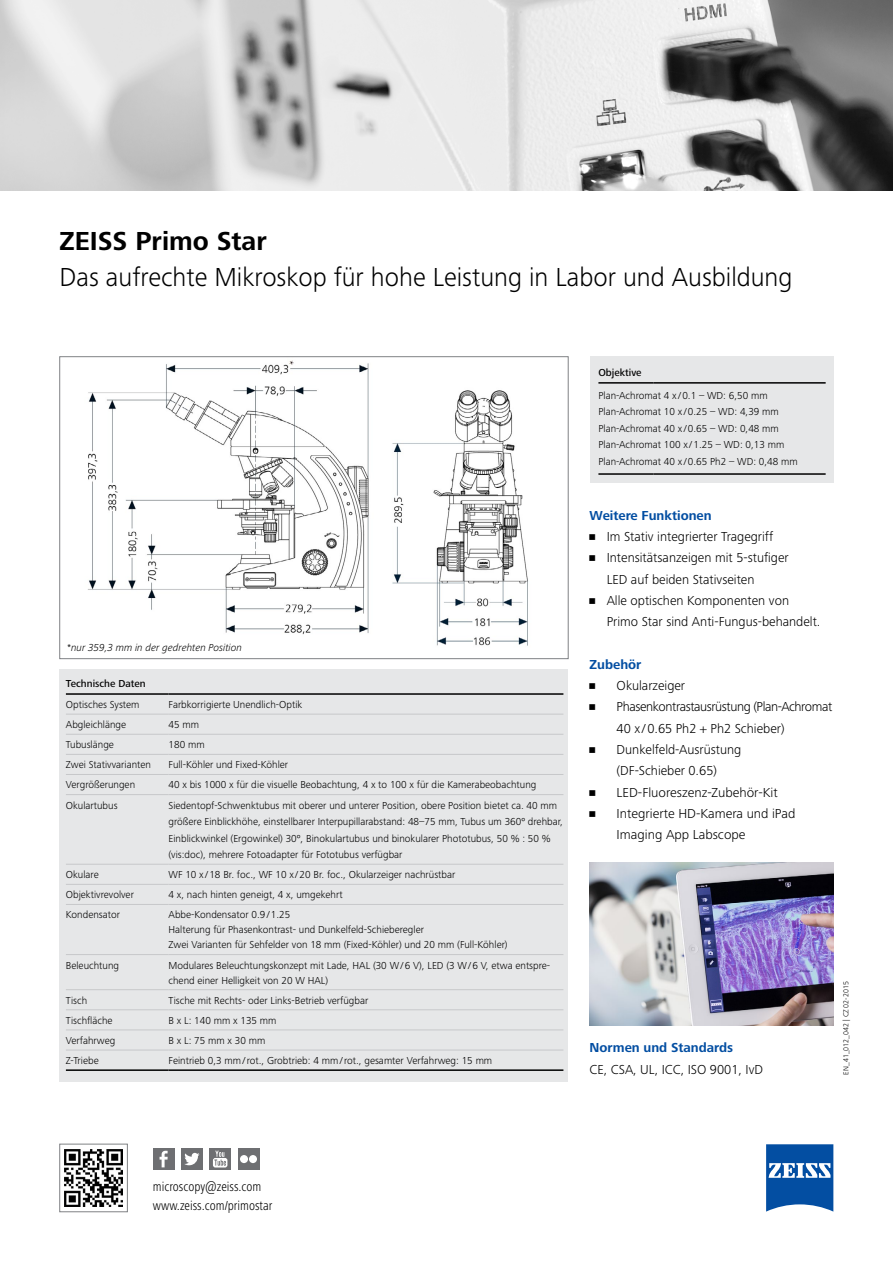
<style>
.page{position:relative;width:893px;height:1263px;background:#fff}
.page>*{position:absolute;margin:0;border:0;box-sizing:border-box;transform-origin:0 0}
.head_18_lt{font:300 27px "Zeiss Frutiger Next Pro";color:#000}
.head_18_bd{font:700 27px "Zeiss Frutiger Next Pro";color:#000}
.copy_9_lt{font:300 13.5px/21.3px "Zeiss Frutiger Next Pro";color:#000}
.copy_9_lt-2{font:300 13.5px/21.3px "Zeiss Frutiger Next Pro";letter-spacing:-.03em;color:#000}
.copy_9_lt-3{font:300 condensed 13.5px "Zeiss Frutiger Next Pro";color:#000}
.copy_9_bd{font:700 13.5px "Zeiss Frutiger Next Pro";color:#034ea2}
.table_7_lt{font:300 10.5px/16.5px "Zeiss Frutiger Next Pro";color:#000}
.caption_7_lt_it{font:italic 300 10.5px "Zeiss Frutiger Next Pro";color:#000}
.table_7_med{font:500 10.5px "Zeiss Frutiger Next Pro";color:#000}
.t1{font:300 7.5px "Zeiss Frutiger Next Pro";color:#000}
</style>
<div class="page">
<img style="left:88px;top:360px;width:281px;height:275px">
<img style="left:0;top:0;width:893px;height:191px">
<svg style="left:766px;top:1144px;width:67px;height:67px;background:#336fb3"></svg>
<div style="left:60px;top:356px;width:508px;height:303px;border:1px solid #808285"></div>
<img style="left:392px;top:390px;width:136px;height:256px">
<div style="left:60px;top:1144px;width:68px;height:68px;border:1px solid #808285"></div>
<div style="left:153px;top:1148px;width:21px;height:22px;background:#6e6f72"></div>
<svg style="left:160px;top:1151px;width:8px;height:16px"></svg>
<div style="left:238px;top:1148px;width:21px;height:22px;background:#6e6f72"></div>
<div style="left:240px;top:1155px;width:8px;height:8px;background:#fff;border-radius:50%"></div>
<div style="left:249px;top:1155px;width:8px;height:8px;background:#fff;border-radius:50%"></div>
<div style="left:181px;top:1148px;width:21px;height:22px;background:#6e6f72"></div>
<svg style="left:184px;top:1153px;width:16px;height:12px"></svg>
<div style="left:210px;top:1148px;width:21px;height:22px;background:#6e6f72"></div>
<svg style="left:213px;top:1150px;width:14px;height:17px"></svg>
<img style="left:65px;top:1149px;width:57px;height:58px">
<img style="left:590px;top:863px;width:243px;height:162px">
<div style="left:60px;top:669px;width:508px;height:412px;background:#e6e7e8"></div>
<div style="left:590px;top:356px;width:243px;height:127px;background:#e6e7e8"></div>
<hr style="left:66px;top:693px;width:103px;height:2px;background:#000">
<hr style="left:169px;top:693px;width:394px;height:2px;background:#000">
<hr style="left:66px;top:714px;width:103px;height:1px;background:#c7c8ca">
<hr style="left:66px;top:989px;width:103px;height:1px;background:#c7c8ca">
<hr style="left:169px;top:989px;width:394px;height:1px;background:#c7c8ca">
<hr style="left:66px;top:1009px;width:103px;height:1px;background:#c7c8ca">
<hr style="left:169px;top:1009px;width:394px;height:1px;background:#c7c8ca">
<hr style="left:66px;top:1030px;width:103px;height:1px;background:#c7c8ca">
<hr style="left:169px;top:1030px;width:394px;height:1px;background:#c7c8ca">
<hr style="left:169px;top:714px;width:394px;height:1px;background:#c7c8ca">
<hr style="left:66px;top:734px;width:103px;height:1px;background:#c7c8ca">
<hr style="left:169px;top:734px;width:394px;height:1px;background:#c7c8ca">
<hr style="left:66px;top:754px;width:103px;height:1px;background:#c7c8ca">
<hr style="left:169px;top:754px;width:394px;height:1px;background:#c7c8ca">
<hr style="left:66px;top:774px;width:103px;height:1px;background:#c7c8ca">
<hr style="left:169px;top:774px;width:394px;height:1px;background:#c7c8ca">
<hr style="left:66px;top:794px;width:103px;height:1px;background:#c7c8ca">
<hr style="left:169px;top:794px;width:394px;height:1px;background:#c7c8ca">
<hr style="left:66px;top:864px;width:103px;height:1px;background:#c7c8ca">
<hr style="left:169px;top:864px;width:394px;height:1px;background:#c7c8ca">
<hr style="left:66px;top:884px;width:103px;height:1px;background:#c7c8ca">
<hr style="left:169px;top:884px;width:394px;height:1px;background:#c7c8ca">
<hr style="left:66px;top:904px;width:103px;height:1px;background:#c7c8ca">
<hr style="left:169px;top:904px;width:394px;height:1px;background:#c7c8ca">
<hr style="left:66px;top:954px;width:103px;height:1px;background:#c7c8ca">
<hr style="left:169px;top:954px;width:394px;height:1px;background:#c7c8ca">
<hr style="left:66px;top:1050px;width:103px;height:1px;background:#c7c8ca">
<hr style="left:169px;top:1050px;width:394px;height:1px;background:#c7c8ca">
<hr style="left:66px;top:1069px;width:103px;height:2px;background:#000">
<hr style="left:169px;top:1069px;width:394px;height:2px;background:#000">
<hr style="left:598px;top:473px;width:56px;height:2px;background:#000">
<hr style="left:654px;top:473px;width:172px;height:2px;background:#000">
<hr style="left:598px;top:382px;width:56px;height:2px;background:#000">
<hr style="left:654px;top:382px;width:172px;height:2px;background:#000">
<p class="head_18_bd" style="left:60px;top:225px;width:209px">ZEISS Primo Star</p>
<p class="head_18_lt" style="left:60px;top:261px;width:734px">Das aufrechte Mikroskop für hohe Leistung in Labor und Ausbildung</p>
<p class="caption_7_lt_it" style="left:67px;top:641px;width:176px">*nur 359,3 mm in der gedrehten Position</p>
<p class="table_7_med" style="left:66px;top:677px;width:81px">Technische Daten</p>
<p class="table_7_lt" style="left:66px;top:696px;width:75px">Optisches System</p>
<p class="table_7_lt" style="left:169px;top:696px;width:135px">Farbkorrigierte Unendlich-Optik</p>
<p class="table_7_lt" style="left:66px;top:716px;width:62px">Abgleichlänge</p>
<p class="table_7_lt" style="left:169px;top:716px;width:32px">45 mm</p>
<p class="table_7_lt" style="left:66px;top:736px;width:50px">Tubuslänge</p>
<p class="table_7_lt" style="left:169px;top:736px;width:38px">180 mm</p>
<p class="table_7_lt" style="left:66px;top:756px;width:87px">Zwei Stativvarianten</p>
<p class="table_7_lt" style="left:169px;top:756px;width:121px">Full-Köhler und Fixed-Köhler</p>
<p class="table_7_lt" style="left:66px;top:777px;width:71px">Vergrößerungen</p>
<p class="table_7_lt" style="left:169px;top:777px;width:369px">40 x bis 1000 x für die visuelle Beobachtung, 4 x to 100 x für die Kamerabeobachtung</p>
<p class="table_7_lt" style="left:66px;top:797px;width:53px">Okulartubus</p>
<p class="table_7_lt" style="left:169px;top:797px;width:396px">Siedentopf-Schwenktubus mit oberer und unterer Position, obere Position bietet ca. 40 mm größere Einblickhöhe, einstellbarer Interpupillarabstand: 48–75 mm, Tubus um 360º drehbar, Einblickwinkel (Ergowinkel) 30º, Binokulartubus und binokularer Phototubus, 50 % : 50 % (vis:doc), mehrere Fotoadapter für Fototubus verfügbar</p>
<p class="table_7_lt" style="left:66px;top:866px;width:34px">Okulare</p>
<p class="table_7_lt" style="left:169px;top:866px;width:288px">WF 10 x /18 Br. foc., WF 10 x /20 Br. foc., Okularzeiger nachrüstbar</p>
<p class="table_7_lt" style="left:66px;top:886px;width:70px">Objektivrevolver</p>
<p class="table_7_lt" style="left:169px;top:886px;width:176px">4 x, nach hinten geneigt, 4 x, umgekehrt</p>
<p class="table_7_lt" style="left:66px;top:907px;width:56px">Kondensator</p>
<p class="table_7_lt" style="left:169px;top:907px;width:123px">Abbe-Kondensator 0.9/1.25</p>
<p class="table_7_lt" style="left:169px;top:922px;width:257px">Halterung für Phasenkontrast- und Dunkelfeld-Schieberegler</p>
<p class="table_7_lt" style="left:169px;top:937px;width:341px">Zwei Varianten für Sehfelder von 18 mm (Fixed-Köhler) und 20 mm (Full-Köhler)</p>
<p class="table_7_lt" style="left:66px;top:957px;width:55px">Beleuchtung</p>
<p class="table_7_lt" style="left:169px;top:957px;width:383px;line-height:15px">Modulares Beleuchtungskonzept mit Lade, HAL (30 W/6 V), LED (3 W/6 V, etwa entspre&shy;chend einer Helligkeit von 20 W HAL)</p>
<p class="table_7_lt" style="left:66px;top:992px;width:23px">Tisch</p>
<p class="table_7_lt" style="left:169px;top:992px;width:201px">Tische mit Rechts- oder Links-Betrieb verfügbar</p>
<p class="table_7_lt" style="left:66px;top:1012px;width:48px">Tischfläche</p>
<p class="table_7_lt" style="left:169px;top:1012px;width:109px">B x L: 140 mm x 135 mm</p>
<p class="table_7_lt" style="left:66px;top:1032px;width:51px">Verfahrweg</p>
<p class="table_7_lt" style="left:169px;top:1032px;width:98px">B x L: 75 mm x 30 mm</p>
<p class="table_7_lt" style="left:66px;top:1052px;width:34px">Z-Triebe</p>
<p class="table_7_lt" style="left:169px;top:1052px;width:325px">Feintrieb 0,3 mm/rot., Grobtrieb: 4 mm/rot., gesamter Verfahrweg: 15 mm</p>
<p class="table_7_med" style="left:598px;top:366px;width:45px">Objektive</p>
<p class="table_7_lt" style="left:598px;top:387px;width:171px">Plan-Achromat 4 x /0.1 – WD: 6,50 mm</p>
<p class="table_7_lt" style="left:598px;top:404px;width:182px">Plan-Achromat 10 x /0.25 – WD: 4,39 mm</p>
<p class="table_7_lt" style="left:598px;top:420px;width:182px">Plan-Achromat 40 x /0.65 – WD: 0,48 mm</p>
<p class="table_7_lt" style="left:598px;top:437px;width:188px">Plan-Achromat 100 x /1.25 – WD: 0,13 mm</p>
<p class="table_7_lt" style="left:598px;top:453px;width:201px">Plan-Achromat 40 x /0.65 Ph2 – WD: 0,48 mm</p>
<p class="copy_9_bd" style="left:590px;top:507px;width:124px">Weitere Funktionen</p>
<p class="copy_9_lt" style="left:590px;top:526px;width:185px">• Im Stativ integrierter Tragegriff</p>
<p class="copy_9_lt" style="left:607px;top:547px;width:184px;text-indent:-17px">• Intensitätsanzeigen mit 5-stufiger<br>LED auf beiden Stativseiten</p>
<p class="copy_9_lt" style="left:607px;top:590px;width:215px;text-indent:-17px">• Alle optischen Komponenten von<br>Primo Star sind Anti-Fungus-behandelt.</p>
<p class="copy_9_bd" style="left:590px;top:657px;width:53px">Zubehör</p>
<p class="copy_9_lt" style="left:590px;top:675px;width:97px">• Okularzeiger</p>
<p class="copy_9_lt-2" style="left:617px;top:696px;width:217px;text-indent:-27px">• Phasenkontrastausrüstung (Plan-Achromat<br>40 x /0.65 Ph2 + Ph2 Schieber)</p>
<p class="copy_9_lt" style="left:590px;top:739px;width:153px;text-align:center">• Dunkelfeld-Ausrüstung (DF-Schieber 0.65)</p>
<p class="copy_9_lt" style="left:590px;top:781px;width:190px">• LED-Fluoreszenz-Zubehör-Kit</p>
<p class="copy_9_lt" style="left:617px;top:803px;width:180px;text-indent:-27px">• Integrierte HD-Kamera und iPad<br>Imaging App Labscope</p>
<p class="copy_9_bd" style="left:590px;top:1040px;width:145px">Normen und Standards</p>
<p class="copy_9_lt" style="left:590px;top:1058px;width:175px">CE, CSA, UL, ICC, ISO 9001, IvD</p>
<p class="t1" style="left:842px;top:1074px;width:95px;rotate:-90deg">EN_41_012_042 | CZ 02-2015</p>
<p class="copy_9_lt-3" style="left:153px;top:1179px;width:110px">microscopy@zeiss.com</p>
<p class="copy_9_lt-3" style="left:153px;top:1198px;width:121px">www.zeiss.com/primostar</p>
</div>
